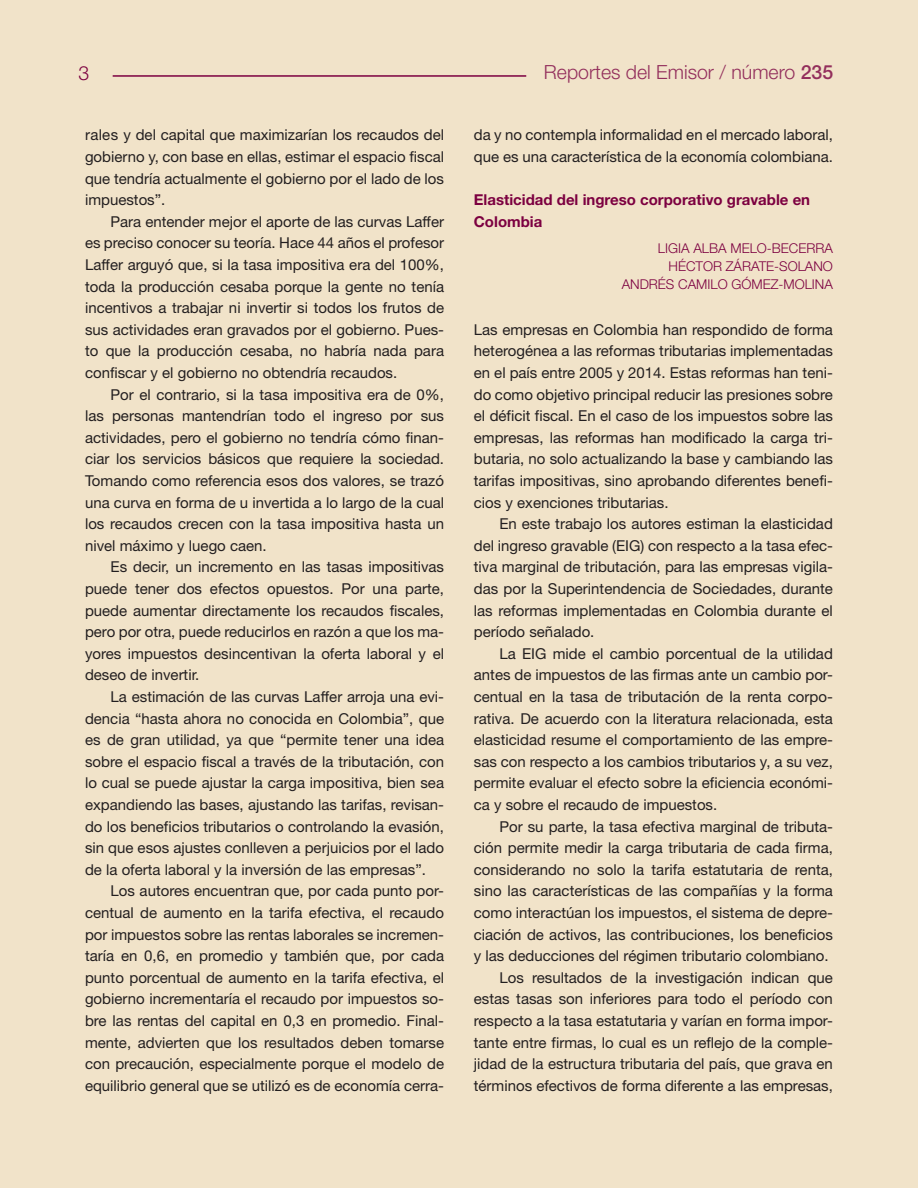
<style>
.page{position:relative;width:918px;height:1188px;background:#f1e3c9}
.page>*{position:absolute;margin:0;border:0;box-sizing:border-box;transform-origin:0 0}
.t1{font:300 19.5px "Helvetica Neue";color:#932f5c}
.t2{font:300 19.5px "Helvetica Neue";color:#7c0040}
.Cuerpo_de_texto{font:15px/21.6px "Helvetica Neue";color:#231f20;text-align:justify}
.Título_1{font:700 15px/21.6px "Helvetica Neue";color:#7c0040}
.Nombre_de_autores{font:300 13.5px "Helvetica Neue";color:#7c0040}
.s1{font-weight:500}
</style>
<div class="page">
<hr style="left:113px;top:75px;width:413px;height:2px;background:#7c0040">
<h1 class="t2" style="left:78px;top:61px;width:12px">3</h1>
<h1 class="t1" style="left:544px;top:60px;width:291px">Reportes del Emisor / número <span class="s1">235</span></h1>
<p class="Cuerpo_de_texto" style="left:85px;top:124px;width:361px">rales y del capital que maximizarían los recaudos del gobierno y, con base en ellas, estimar el espacio fiscal que tendría actualmente el gobierno por el lado de los impuestos”.</p>
<p class="Cuerpo_de_texto" style="left:85px;top:210px;width:361px;text-indent:26px">Para entender mejor el aporte de las curvas Laffer es preciso conocer su teoría. Hace 44 años el profesor Laffer arguyó que, si la tasa impositiva era del 100%, toda la producción cesaba porque la gente no tenía incentivos a trabajar ni invertir si todos los frutos de sus actividades eran gravados por el gobierno. Pues&shy;to que la producción cesaba, no habría nada para confiscar y el gobierno no obtendría recaudos.</p>
<p class="Cuerpo_de_texto" style="left:85px;top:383px;width:361px;text-indent:26px">Por el contrario, si la tasa impositiva era de 0%, las personas mantendrían todo el ingreso por sus actividades, pero el gobierno no tendría cómo finan&shy;ciar los servicios básicos que requiere la sociedad.<br>Tomando como referencia esos dos valores, se trazó una curva en forma de u invertida a lo largo de la cual los recaudos crecen con la tasa impositiva hasta un nivel máximo y luego caen.</p>
<p class="Cuerpo_de_texto" style="left:85px;top:556px;width:361px;text-indent:26px">Es decir, un incremento en las tasas impositivas puede tener dos efectos opuestos. Por una parte, puede aumentar directamente los recaudos fiscales, pero por otra, puede reducirlos en razón a que los ma&shy;yores impuestos desincentivan la oferta laboral y el deseo de invertir.</p>
<p class="Cuerpo_de_texto" style="left:85px;top:686px;width:361px;text-indent:26px">La estimación de las curvas Laffer arroja una evi&shy;dencia “hasta ahora no conocida en Colombia”, que es de gran utilidad, ya que “permite tener una idea sobre el espacio fiscal a través de la tributación, con lo cual se puede ajustar la carga impositiva, bien sea expandiendo las bases, ajustando las tarifas, revisan&shy;do los beneficios tributarios o controlando la evasión, sin que esos ajustes conlleven a perjuicios por el lado de la oferta laboral y la inversión de las empresas”.</p>
<p class="Cuerpo_de_texto" style="left:85px;top:880px;width:361px;text-indent:26px">Los autores encuentran que, por cada punto por&shy;centual de aumento en la tarifa efectiva, el recaudo por impuestos sobre las rentas laborales se incremen&shy;taría en 0,6, en promedio y también que, por cada punto porcentual de aumento en la tarifa efectiva, el gobierno incrementaría el recaudo por impuestos so&shy;bre las rentas del capital en 0,3 en promedio. Final&shy;mente, advierten que los resultados deben tomarse con precaución, especialmente porque el modelo de equilibrio general que se utilizó es de economía cerra-</p>
<p class="Cuerpo_de_texto" style="left:474px;top:124px;width:361px">da y no contempla informalidad en el mercado laboral, que es una característica de la economía colombiana.</p>
<p class="Título_1" style="left:474px;top:189px;width:338px">Elasticidad del ingreso corporativo gravable en<br>Colombia</p>
<p class="Nombre_de_autores" style="left:658px;top:240px;width:177px">LIGIA ALBA MELO-BECERRA</p>
<p class="Nombre_de_autores" style="left:669px;top:258px;width:166px">HÉCTOR ZÁRATE-SOLANO</p>
<p class="Nombre_de_autores" style="left:622px;top:276px;width:213px">ANDRÉS CAMILO GÓMEZ-MOLINA</p>
<p class="Cuerpo_de_texto" style="left:474px;top:318px;width:361px">Las empresas en Colombia han respondido de forma heterogénea a las reformas tributarias implementadas en el país entre 2005 y 2014. Estas reformas han teni&shy;do como objetivo principal reducir las presiones sobre el déficit fiscal. En el caso de los impuestos sobre las empresas, las reformas han modificado la carga tri&shy;butaria, no solo actualizando la base y cambiando las tarifas impositivas, sino aprobando diferentes benefi&shy;cios y exenciones tributarias.</p>
<p class="Cuerpo_de_texto" style="left:474px;top:513px;width:361px;text-indent:26px">En este trabajo los autores estiman la elasticidad del ingreso gravable (EIG) con respecto a la tasa efec&shy;tiva marginal de tributación, para las empresas vigila&shy;das por la Superintendencia de Sociedades, durante las reformas implementadas en Colombia durante el período señalado.</p>
<p class="Cuerpo_de_texto" style="left:474px;top:642px;width:361px;text-indent:26px">La EIG mide el cambio porcentual de la utilidad antes de impuestos de las firmas ante un cambio por&shy;centual en la tasa de tributación de la renta corpo&shy;rativa. De acuerdo con la literatura relacionada, esta elasticidad resume el comportamiento de las empre&shy;sas con respecto a los cambios tributarios y, a su vez, permite evaluar el efecto sobre la eficiencia económi&shy;ca y sobre el recaudo de impuestos.</p>
<p class="Cuerpo_de_texto" style="left:474px;top:815px;width:361px;text-indent:26px">Por su parte, la tasa efectiva marginal de tributa&shy;ción permite medir la carga tributaria de cada firma, considerando no solo la tarifa estatutaria de renta, sino las características de las compañías y la forma como interactúan los impuestos, el sistema de depre&shy;ciación de activos, las contribuciones, los beneficios y las deducciones del régimen tributario colombiano.</p>
<p class="Cuerpo_de_texto" style="left:474px;top:966px;width:361px;text-indent:26px">Los resultados de la investigación indican que estas tasas son inferiores para todo el período con respecto a la tasa estatutaria y varían en forma impor&shy;tante entre firmas, lo cual es un reflejo de la comple&shy;jidad de la estructura tributaria del país, que grava en términos efectivos de forma diferente a las empresas,</p>
</div>
